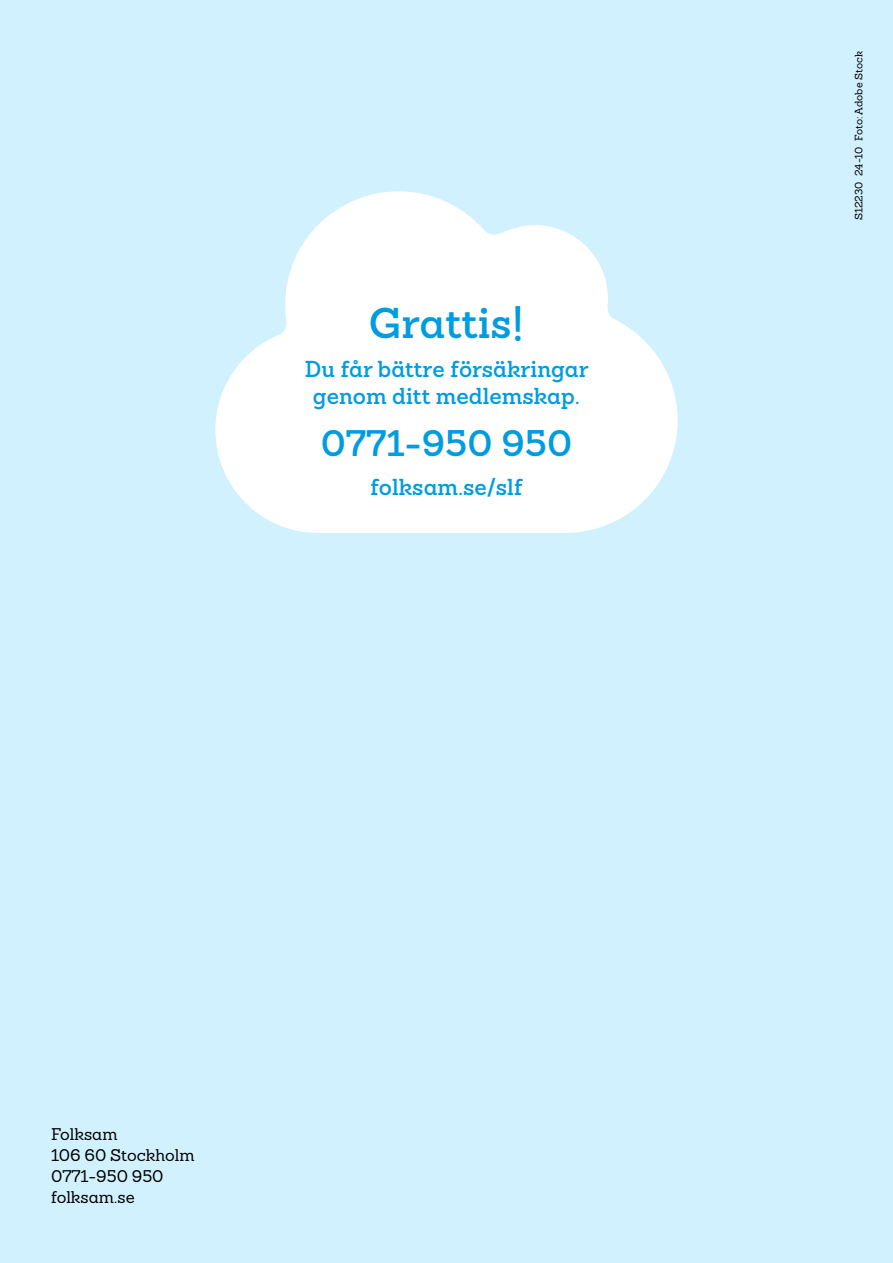
<style>
.page{position:relative;width:893px;height:1263px;background:#d2f1fe}
.page>*{position:absolute;margin:0;border:0;box-sizing:border-box;transform-origin:0 0}
.Moln_Baksida{font:600 42px "Sanchez Folksam";color:#009ce0}
.Moln_Baksida-2{font:600 36px "Sanchez Folksam";color:#009ce0}
.Moln_Baksida-3{font:600 22.5px/27px "Sanchez Folksam";color:#009ce0;text-align:center}
.t1{font:500 16.5px/21px "Sanchez Folksam";color:#000}
.Tryckort{font:500 10.5px "Sanchez Folksam";color:#000}
</style>
<div class="page">
<svg style="left:215px;top:191px;width:463px;height:342px;fill:#fff"></svg>
<p class="Moln_Baksida" style="left:369px;top:295px;width:157px">Grattis!</p>
<p class="Moln_Baksida-3" style="left:305px;top:356px;width:285px">Du får bättre försäkringar genom ditt medlemskap.</p>
<p class="Moln_Baksida-2" style="left:321px;top:419px;width:253px">0771-950 950</p>
<p class="Moln_Baksida-3" style="left:370px;top:473px;width:154px">folksam.se/slf</p>
<p class="t1" style="left:51px;top:1124px;width:145px">Folksam<br>106 60 Stockholm<br>0771-950 950 folksam.se</p>
<p class="Tryckort" style="left:852px;top:220px;width:171px;rotate:-90deg">S12230 24-10 Foto: Adobe Stock</p>
</div>
